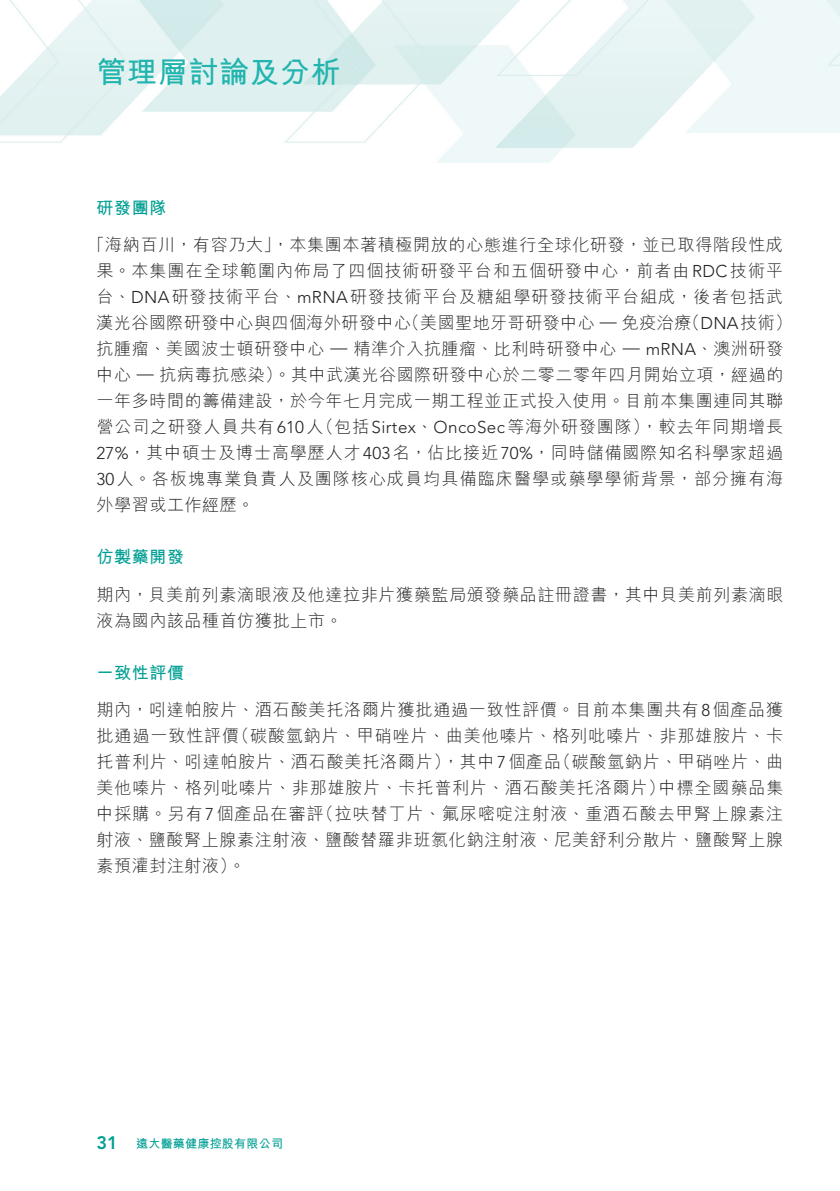
<style>
.page{position:relative;width:840px;height:1191px;background:#fff}
.page>*{position:absolute;margin:0;border:0;box-sizing:border-box;transform-origin:0 0}
.t1{font:700 30px "M Hei HK";letter-spacing:.02em;color:#22b4ae}
.t2{font:800 18px "Avenir LT Std";color:#009f94}
._00_txt{font:300 17px/26px "M Hei HK";letter-spacing:.045em;color:#231f20}
._00_txt-2{font:300 17px "M Hei HK";letter-spacing:.065em;color:#231f20}
._02_H2{font:700 17px "M Hei HK";letter-spacing:.04em;color:#009f94}
._00_txt-3{font:300 17px "Avenir LT Std";color:#231f20}
.t3{font:700 12px "M Hei HK";letter-spacing:.02em;color:#009f94}
.s1{font-family:"Avenir LT Std"}
</style>
<div class="page">
<img style="left:0;top:0;width:839px;height:163px">
<h1 class="t1" style="left:96px;top:51px;width:246px">管理層討論及分析</h1>
<p class="_02_H2" style="left:96px;top:195px;width:71px">研發團隊</p>
<p class="_00_txt" style="left:88px;top:231px;width:696px">「海納百川，有容乃大，」本集團本著積極開放的心態進行全球化研發，並已取得階段性成</p>
<p class="_00_txt" style="left:96px;top:257px;width:687px">果。本集團在全球範圍內佈局了四個技術研發平台和五個研發中心，前者由<span class="s1">RDC</span>技術平</p>
<p class="_00_txt-2" style="left:96px;top:288px;width:687px">台、<span class="s1">DNA</span>研發技術平台、<span class="s1">mRNA</span>研發技術平台及糖組學研發技術平台組成，後者包括武</p>
<p class="_00_txt" style="left:682px;top:309px;width:110px">（<span class="s1">DNA</span>技術(</p>
<p class="_00_txt" style="left:621px;top:309px;width:71px">免疫治療</p>
<p class="_00_txt" style="left:96px;top:309px;width:316px">漢光谷國際研發中心與四個海外研發中心</p>
<p class="_00_txt" style="left:403px;top:309px;width:193px">（美國聖地牙哥研發中心</p>
<p class="_00_txt-3" style="left:599px;top:311px;width:18px">—</p>
<p class="_00_txt" style="left:353px;top:335px;width:264px">精準介入抗腫瘤、比利時研發中心</p>
<p class="_00_txt" style="left:159px;top:335px;width:625px;text-indent:-63px">抗腫瘤、美國波士頓研發中心<br>抗病毒抗感染）。其中武漢光谷國際研發中心於二零二零年四月開始立項，經過的</p>
<p class="_00_txt" style="left:645px;top:335px;width:139px"><span class="s1">mRNA</span>、澳洲研發</p>
<p class="_00_txt-3" style="left:330px;top:337px;width:18px">—</p>
<p class="_00_txt-3" style="left:622px;top:337px;width:18px">—</p>
<p class="_00_txt" style="left:96px;top:361px;width:688px">中心<br>一年多時間的籌備建設，於今年七月完成一期工程並正式投入使用。目前本集團連同其聯營公司之研發人員共有<span class="s1">610</span> （人 包括<span class="s1">Sirtex</span>、<span class="s1">OncoSec</span>等海外研發團隊，）較去年同期增長<span class="s1">27%</span>，其中碩士及博士高學歷人才<span class="s1">403</span>名，佔比接近<span class="s1">70%</span>，同時儲備國際知名科學家超過<span class="s1">30</span>人。各板塊專業負責人及團隊核心成員均具備臨床醫學或藥學學術背景，部分擁有海外學習或工作經歷。</p>
<p class="_02_H2" style="left:96px;top:544px;width:89px">仿製藥開發</p>
<p class="_00_txt" style="left:96px;top:581px;width:688px">期內，貝美前列素滴眼液及他達拉非片獲藥監局頒發藥品註冊證書，其中貝美前列素滴眼液為國內該品種首仿獲批上市。</p>
<p class="_02_H2" style="left:96px;top:660px;width:89px">一致性評價</p>
<p class="_00_txt" style="left:96px;top:696px;width:688px;text-align:right">期內，吲達帕胺片、酒石酸美托洛爾片獲批通過一致性評價。目前本集團共有<span class="s1">8</span>個產品獲（碳酸氫鈉片、甲硝唑片、曲美他嗪片、格列吡嗪片、非那雄胺片、卡</p>
<p class="_00_txt-3" style="left:137px;top:363px;width:18px">—</p>
<p class="_00_txt" style="left:96px;top:722px;width:144px">批通過一致性評價</p>
<p class="_00_txt" style="left:96px;top:748px;width:466px">托普利片、吲達帕胺片、酒石酸美托洛爾片，）其中<span class="s1">7</span>個產品</p>
<p class="_00_txt" style="left:554px;top:748px;width:230px">（碳酸氫鈉片、甲硝唑片、曲</p>
<p class="_00_txt" style="left:317px;top:774px;width:467px;text-indent:-220px">美他嗪片、格列吡嗪片、非那雄胺片、卡托普利片、酒石酸美托洛爾片）<br>（拉呋替丁片、氟尿嘧啶注射液、重酒石酸去甲腎上腺素注</p>
<p class="_00_txt" style="left:658px;top:774px;width:126px">中標全國藥品集</p>
<p class="_00_txt" style="left:96px;top:800px;width:687px">中採購。另有<span class="s1">7</span>個產品在審評<br>射液、鹽酸腎上腺素注射液、鹽酸替羅非班氯化鈉注射液、尼美舒利分散片、鹽酸腎上腺素預灌封注射液。(</p>
<p class="t2" style="left:96px;top:1132px;width:23px">31</p>
<p class="t3" style="left:136px;top:1134px;width:148px">遠大醫藥健康控股有限公司</p>
</div>
